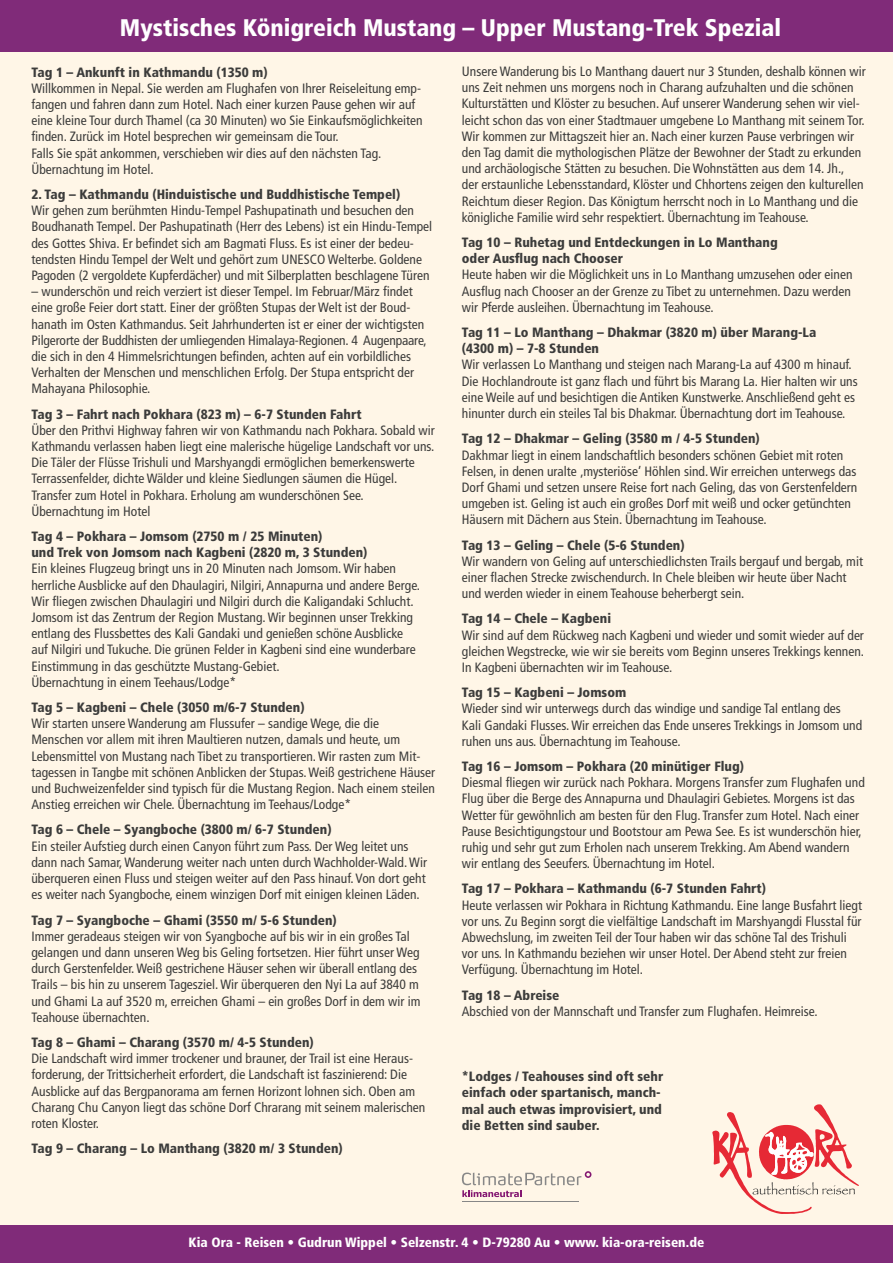
<style>
.page{position:relative;width:893px;height:1263px;background:#fff6e7}
.page>*{position:absolute;margin:0;border:0;box-sizing:border-box;transform-origin:0 0}
.t1{font:900 condensed 24px "Frutiger LT Std";color:#fff}
.t2{font:condensed 13.5px/16.2px "Frutiger LT Std";color:#3c3c3b}
.t3{font:900 condensed 13.5px/16.2px "Frutiger LT Std";color:#3c3c3b}
.t4{font:900 condensed 13.5px "Frutiger LT Std";color:#fff}
</style>
<div class="page">
<div style="left:0;top:0;width:893px;height:52px;background:#802b79"></div>
<div style="left:0;top:1226px;width:893px;height:37px;background:#802b79"></div>
<svg style="left:712px;top:1104px;width:147px;height:110px"></svg>
<hr style="left:462px;top:1201px;width:116px;height:1px;background:#878787">
<svg style="left:462px;top:1171px;width:129px;height:26px"></svg>
<h1 class="t1" style="left:120px;top:13px;width:662px">Mystisches Königreich Mustang – Upper Mustang-Trek Spezial</h1>
<p class="t2" style="left:462px;top:63px;width:405px">Unsere Wanderung bis Lo Manthang dauert nur 3 Stunden, deshalb können wir uns Zeit nehmen uns morgens noch in Charang aufzuhalten und die schönen Kulturstätten und Klöster zu besuchen. Auf unserer Wanderung sehen wir viel&shy;leicht schon das von einer Stadtmauer umgebene Lo Manthang mit seinem Tor.<br>Wir kommen zur Mittagszeit hier an. Nach einer kurzen Pause verbringen wir den Tag damit die mythologischen Plätze der Bewohner der Stadt zu erkunden und archäologische Stätten zu besuchen. Die Wohnstätten aus dem 14. Jh.,<br>der erstaunliche Lebensstandard, Klöster und Chhortens zeigen den kulturellen Reichtum dieser Region. Das Königtum herrscht noch in Lo Manthang und die königliche Familie wird sehr respektiert. Übernachtung im Teahouse.</p>
<p class="t3" style="left:462px;top:234px;width:317px">Tag 10 – Ruhetag und Entdeckungen in Lo Manthang oder Ausflug nach Chooser</p>
<p class="t2" style="left:462px;top:267px;width:392px">Heute haben wir die Möglichkeit uns in Lo Manthang umzusehen oder einen<br>Ausflug nach Chooser an der Grenze zu Tibet zu unternehmen. Dazu werden wir Pferde ausleihen. Übernachtung im Teahouse.</p>
<p class="t3" style="left:462px;top:324px;width:356px">Tag 11 – Lo Manthang – Dhakmar (3820 m) über Marang-La (4300 m) – 7-8 Stunden</p>
<p class="t2" style="left:462px;top:357px;width:397px">Wir verlassen Lo Manthang und steigen nach Marang-La auf 4300 m hinauf.<br>Die Hochlandroute ist ganz flach und führt bis Marang La. Hier halten wir uns eine Weile auf und besichtigen die Antiken Kunstwerke. Anschließend geht es hinunter durch ein steiles Tal bis Dhakmar. Übernachtung dort im Teahouse.</p>
<p class="t3" style="left:462px;top:430px;width:299px">Tag 12 – Dhakmar – Geling (3580 m / 4-5 Stunden)</p>
<p class="t2" style="left:462px;top:447px;width:397px">Dakhmar liegt in einem landschaftlich besonders schönen Gebiet mit roten Felsen, in denen uralte ‚mysteriöse’ Höhlen sind. Wir erreichen unterwegs das Dorf Ghami und setzen unsere Reise fort nach Geling, das von Gerstenfeldern umgeben ist. Geling ist auch ein großes Dorf mit weiß und ocker getünchten Häusern mit Dächern aus Stein. Übernachtung im Teahouse.</p>
<p class="t3" style="left:462px;top:537px;width:224px">Tag 13 – Geling – Chele (5-6 Stunden)</p>
<p class="t2" style="left:462px;top:553px;width:403px">Wir wandern von Geling auf unterschiedlichsten Trails bergauf und bergab, mit einer flachen Strecke zwischendurch. In Chele bleiben wir heute über Nacht und werden wieder in einem Teahouse beherbergt sein.</p>
<p class="t3" style="left:462px;top:610px;width:151px">Tag 14 – Chele – Kagbeni</p>
<p class="t2" style="left:462px;top:627px;width:404px;text-align:justify">Wir sind auf dem Rückweg nach Kagbeni und wieder und somit wieder auf der gleichen Wegstrecke, wie wir sie bereits vom Beginn unseres Trekkings kennen.<br>In Kagbeni übernachten wir im Teahouse.</p>
<p class="t3" style="left:462px;top:684px;width:166px">Tag 15 – Kagbeni – Jomsom</p>
<p class="t2" style="left:462px;top:701px;width:402px">Wieder sind wir unterwegs durch das windige und sandige Tal entlang des<br>Kali Gandaki Flusses. Wir erreichen das Ende unseres Trekkings in Jomsom und ruhen uns aus. Übernachtung im Teahouse.</p>
<p class="t3" style="left:462px;top:758px;width:284px">Tag 16 – Jomsom – Pokhara (20 minütiger Flug)</p>
<p class="t2" style="left:462px;top:774px;width:404px">Diesmal fliegen wir zurück nach Pokhara. Morgens Transfer zum Flughafen und Flug über die Berge des Annapurna und Dhaulagiri Gebietes. Morgens ist das Wetter für gewöhnlich am besten für den Flug. Transfer zum Hotel. Nach einer Pause Besichtigungstour und Bootstour am Pewa See. Es ist wunderschön hier, ruhig und sehr gut zum Erholen nach unserem Trekking. Am Abend wandern wir entlang des Seeufers. Übernachtung im Hotel.</p>
<p class="t3" style="left:462px;top:880px;width:306px">Tag 17 – Pokhara – Kathmandu (6-7 Stunden Fahrt)</p>
<p class="t2" style="left:462px;top:897px;width:402px">Heute verlassen wir Pokhara in Richtung Kathmandu. Eine lange Busfahrt liegt vor uns. Zu Beginn sorgt die vielfältige Landschaft im Marshyangdi Flusstal für Abwechslung, im zweiten Teil der Tour haben wir das schöne Tal des Trishuli vor uns. In Kathmandu beziehen wir unser Hotel. Der Abend steht zur freien Verfügung. Übernachtung im Hotel.</p>
<p class="t3" style="left:462px;top:987px;width:99px">Tag 18 – Abreise</p>
<p class="t2" style="left:462px;top:1003px;width:357px">Abschied von der Mannschaft und Transfer zum Flughafen. Heimreise.</p>
<p class="t3" style="left:31px;top:64px;width:238px">Tag 1 – Ankunft in Kathmandu (1350 m)</p>
<p class="t2" style="left:31px;top:80px;width:393px">Willkommen in Nepal. Sie werden am Flughafen von Ihrer Reiseleitung emp&shy;fangen und fahren dann zum Hotel. Nach einer kurzen Pause gehen wir auf eine kleine Tour durch Thamel (ca 30 Minuten) wo Sie Einkaufsmöglichkeiten finden. Zurück im Hotel besprechen wir gemeinsam die Tour.<br>Falls Sie spät ankommen, verschieben wir dies auf den nächsten Tag.<br>Übernachtung im Hotel.</p>
<p class="t3" style="left:31px;top:186px;width:370px">2. Tag – Kathmandu (Hinduistische und Buddhistische Tempel)</p>
<p class="t2" style="left:31px;top:202px;width:402px">Wir gehen zum berühmten Hindu-Tempel Pashupatinath und besuchen den Boudhanath Tempel. Der Pashupatinath (Herr des Lebens) ist ein Hindu-Tempel des Gottes Shiva. Er befindet sich am Bagmati Fluss. Es ist einer der bedeu&shy;tendsten Hindu Tempel der Welt und gehört zum UNESCO Welterbe. Goldene Pagoden (2 vergoldete Kupferdächer) und mit Silberplatten beschlagene Türen</p>
<p class="t2" style="left:31px;top:283px;width:397px">– wunderschön und reich verziert ist dieser Tempel. Im Februar/März findet eine große Feier dort statt. Einer der größten Stupas der Welt ist der Boud&shy;hanath im Osten Kathmandus. Seit Jahrhunderten ist er einer der wichtigsten Pilgerorte der Buddhisten der umliegenden Himalaya-Regionen. 4 Augenpaare, die sich in den 4 Himmelsrichtungen befinden, achten auf ein vorbildliches Verhalten der Menschen und menschlichen Erfolg. Der Stupa entspricht der Mahayana Philosophie.</p>
<p class="t3" style="left:31px;top:406px;width:332px">Tag 3 – Fahrt nach Pokhara (823 m) – 6-7 Stunden Fahrt</p>
<p class="t2" style="left:31px;top:422px;width:405px">Über den Prithvi Highway fahren wir von Kathmandu nach Pokhara. Sobald wir Kathmandu verlassen haben liegt eine malerische hügelige Landschaft vor uns.<br>Die Täler der Flüsse Trishuli und Marshyangdi ermöglichen bemerkenswerte Terrassenfelder, dichte Wälder und kleine Siedlungen säumen die Hügel.<br>Transfer zum Hotel in Pokhara. Erholung am wunderschönen See.<br>Übernachtung im Hotel</p>
<p class="t3" style="left:31px;top:528px;width:338px">Tag 4 – Pokhara – Jomsom (2750 m / 25 Minuten)<br>und Trek von Jomsom nach Kagbeni (2820 m, 3 Stunden)</p>
<p class="t2" style="left:31px;top:561px;width:390px">Ein kleines Flugzeug bringt uns in 20 Minuten nach Jomsom. Wir haben herrliche Ausblicke auf den Dhaulagiri, Nilgiri, Annapurna und andere Berge.<br>Wir fliegen zwischen Dhaulagiri und Nilgiri durch die Kaligandaki Schlucht.<br>Jomsom ist das Zentrum der Region Mustang. Wir beginnen unser Trekking entlang des Flussbettes des Kali Gandaki und genießen schöne Ausblicke auf Nilgiri und Tukuche. Die grünen Felder in Kagbeni sind eine wunderbare Einstimmung in das geschützte Mustang-Gebiet.<br>Übernachtung in einem Teehaus/Lodge*</p>
<p class="t3" style="left:31px;top:699px;width:275px">Tag 5 – Kagbeni – Chele (3050 m/6-7 Stunden)</p>
<p class="t2" style="left:31px;top:715px;width:405px">Wir starten unsere Wanderung am Flussufer – sandige Wege, die die<br>Menschen vor allem mit ihren Maultieren nutzen, damals und heute, um Lebensmittel von Mustang nach Tibet zu transportieren. Wir rasten zum Mit&shy;tagessen in Tangbe mit schönen Anblicken der Stupas. Weiß gestrichene Häuser und Buchweizenfelder sind typisch für die Mustang Region. Nach einem steilen Anstieg erreichen wir Chele. Übernachtung im Teehaus/Lodge*</p>
<p class="t3" style="left:31px;top:822px;width:302px">Tag 6 – Chele – Syangboche (3800 m/ 6-7 Stunden)</p>
<p class="t2" style="left:31px;top:838px;width:397px">Ein steiler Aufstieg durch einen Canyon führt zum Pass. Der Weg leitet uns dann nach Samar, Wanderung weiter nach unten durch Wachholder-Wald. Wir überqueren einen Fluss und steigen weiter auf den Pass hinauf. Von dort geht es weiter nach Syangboche, einem winzigen Dorf mit einigen kleinen Läden.</p>
<p class="t3" style="left:31px;top:912px;width:307px">Tag 7 – Syangboche – Ghami (3550 m/ 5-6 Stunden)</p>
<p class="t2" style="left:31px;top:928px;width:390px">Immer geradeaus steigen wir von Syangboche auf bis wir in ein großes Tal gelangen und dann unseren Weg bis Geling fortsetzen. Hier führt unser Weg durch Gerstenfelder. Weiß gestrichene Häuser sehen wir überall entlang des Trails – bis hin zu unserem Tagesziel. Wir überqueren den Nyi La auf 3840 m und Ghami La auf 3520 m, erreichen Ghami – ein großes Dorf in dem wir im Teahouse übernachten.</p>
<p class="t3" style="left:31px;top:1034px;width:284px">Tag 8 – Ghami – Charang (3570 m/ 4-5 Stunden)</p>
<p class="t2" style="left:31px;top:1050px;width:395px">Die Landschaft wird immer trockener und brauner, der Trail ist eine Heraus&shy;forderung, der Trittsicherheit erfordert, die Landschaft ist faszinierend: Die Ausblicke auf das Bergpanorama am fernen Horizont lohnen sich. Oben am Charang Chu Canyon liegt das schöne Dorf Chrarang mit seinem malerischen roten Kloster.</p>
<p class="t3" style="left:31px;top:1140px;width:313px">Tag 9 – Charang – Lo Manthang (3820 m/ 3 Stunden)</p>
<p class="t3" style="left:462px;top:1068px;width:203px">*Lodges / Teahouses sind oft sehr einfach oder spartanisch, manch&shy;mal auch etwas improvisiert, und die Betten sind sauber.</p>
<p class="t4" style="left:189px;top:1234px;width:517px">Kia Ora - Reisen • Gudrun Wippel • Selzenstr. 4 • D-79280 Au • www. kia-ora-reisen.de</p>
</div>
